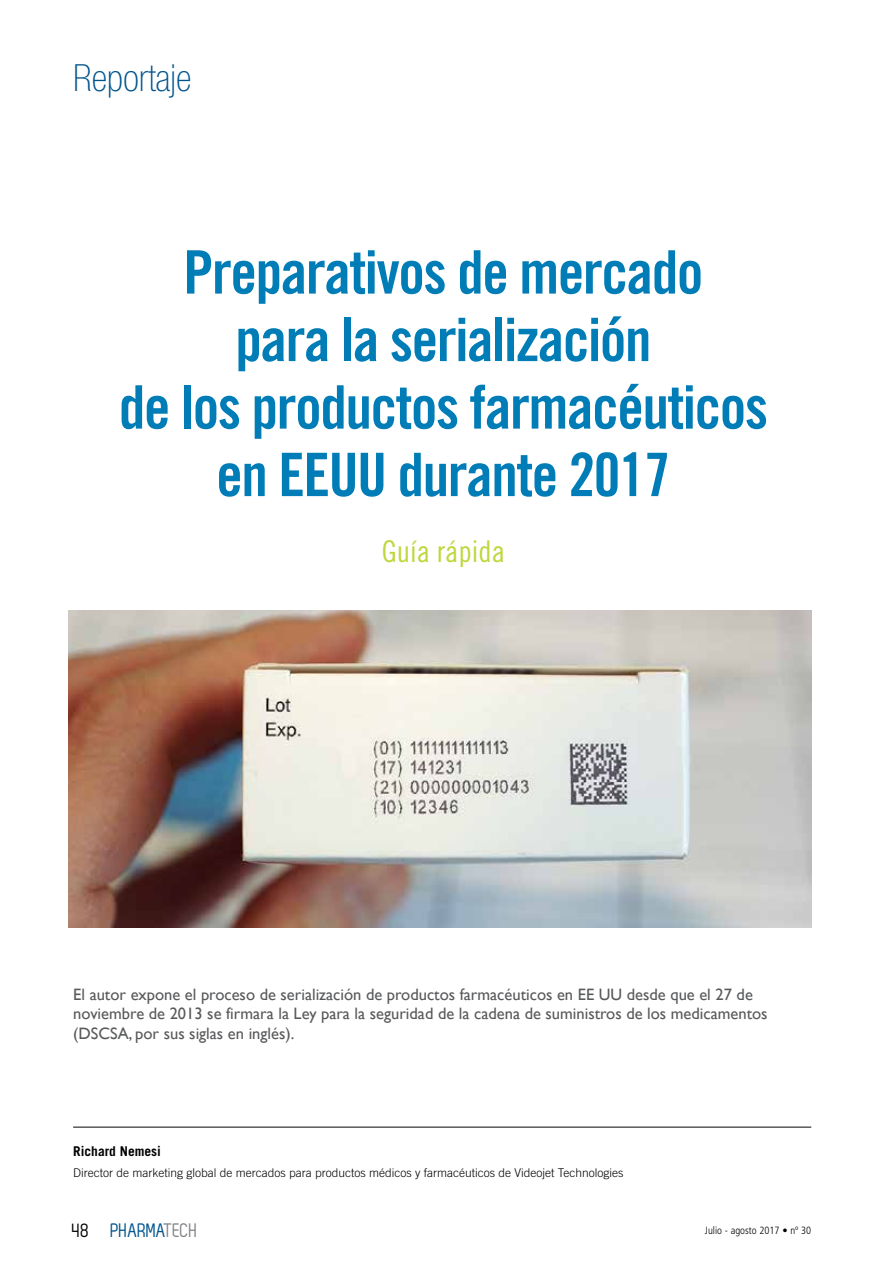
<style>
.page{position:relative;width:893px;height:1263px;background:#fff}
.page>*{position:absolute;margin:0;border:0;box-sizing:border-box;transform-origin:0 0}
.t1{font:60px/67.5px "Trade Gothic Bold Cond Twenty";letter-spacing:-.025em;color:#007cb7;text-align:center}
.t2{font:100 condensed 37.5px "Helvetica Neue LT Std";color:#00548e}
.t3{font:30px "Trade Gothic Cond Eighteen";color:#bed73d}
.t4{font:19.5px "Zag";color:#00548e}
.t5{font:16.5px/19.5px "Gill Sans";color:#58595b}
.t6{font:700 13.5px "Trade Gothic";color:#000}
.t7{font:300 12px "Trade Gothic";color:#000}
.t8{font:300 condensed 10.5px "Frutiger";color:#000}
.s1{color:#000}
.s2{color:#808285}
</style>
<div class="page">
<hr style="left:73px;top:1126px;width:738px;height:2px;background:#58595b">
<img style="left:69px;top:610px;width:742px;height:317px">
<h2 class="t2" style="left:73px;top:57px;width:120px">Reportaje</h2>
<h1 class="t1" style="left:119px;top:238px;width:651px">Preparativos de mercado<br>para la serialización<br>de los productos farmacéuticos en EEUU durante 2017</h1>
<h3 class="t3" style="left:382px;top:534px;width:125px">Guía rápida</h3>
<p class="t5" style="left:73px;top:984px;width:696px">El autor expone el proceso de serialización de productos farmacéuticos en EE UU desde que el 27 de noviembre de 2013 se firmara la Ley para la seguridad de la cadena de suministros de los medicamentos (DSCSA, por sus siglas en inglés).</p>
<p class="t6" style="left:73px;top:1142px;width:89px">Richard Nemesi</p>
<p class="t7" style="left:73px;top:1165px;width:552px">Director de marketing global de mercados para productos médicos y farmacéuticos de Videojet Technologies</p>
<p class="t4" style="left:72px;top:1219px;width:127px"><span class="s1">48</span> PHARMA<span class="s2">TECH</span></p>
<p class="t8" style="left:705px;top:1224px;width:108px">Julio - agosto 2017 • nº 30</p>
</div>
